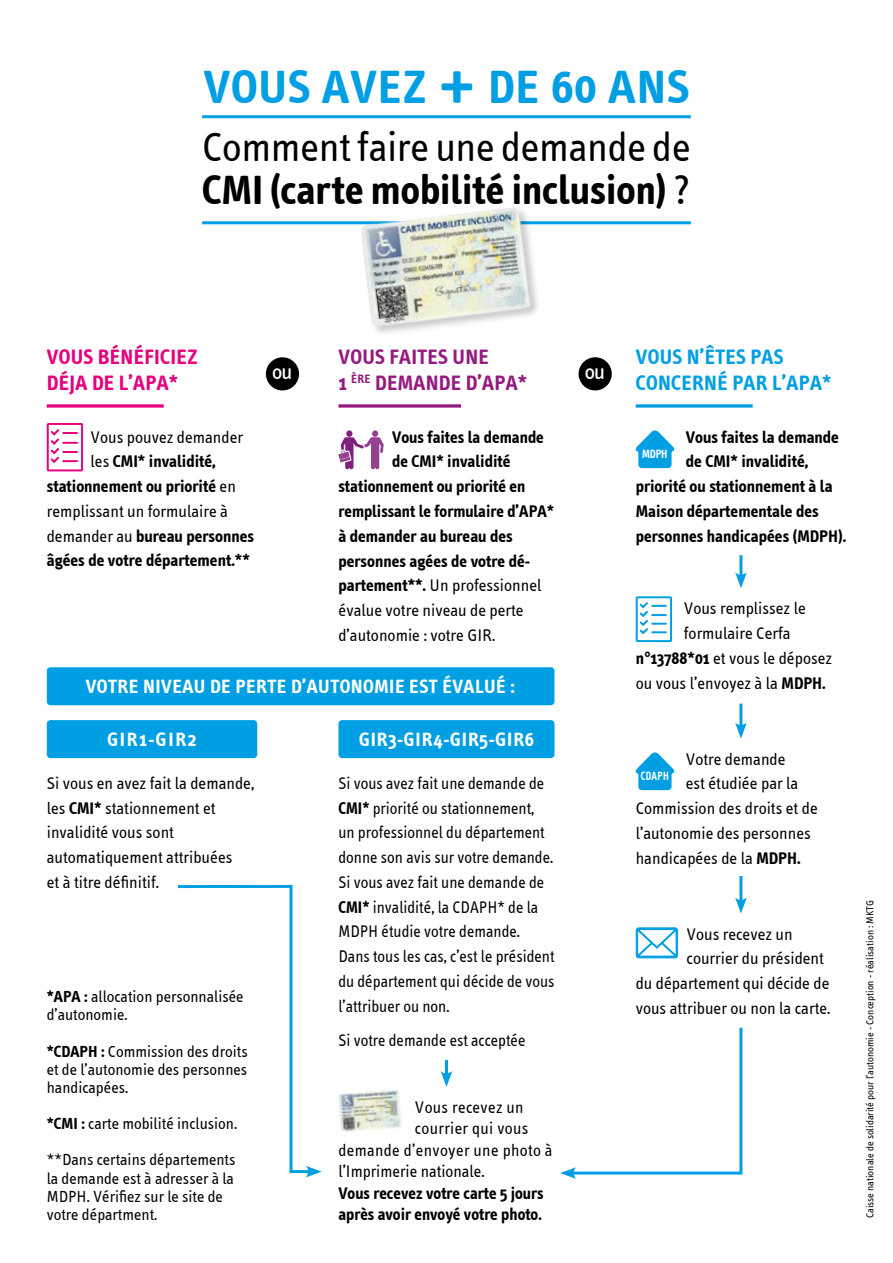
<style>
.page{position:relative;width:893px;height:1263px;background:#fff}
.page>*{position:absolute;margin:0;border:0;box-sizing:border-box;transform-origin:0 0}
.t1{font:700 48px "Info Text";letter-spacing:.02em;color:#009fe3}
.t2{font:700 42px/43.5px "Info Text";color:#000}
.t3{font:22.05px "Info Text";color:#fff}
.t4{font:700 21.45px/26px "Info Text";letter-spacing:.015em;color:#009fe3}
.t5{font:700 21.45px/26px "Info Text";letter-spacing:.015em;color:#951b81}
.t6{font:700 21.45px/26px "Info Text";letter-spacing:.015em;color:#e6007d}
.t7{font:700 19.8px "Info Text";letter-spacing:.025em;color:#fff}
.t8{font:700 19.8px "Info Text";letter-spacing:.045em;color:#fff}
.t9{font:700 19.8px "Info Text";letter-spacing:.085em;color:#fff}
.t10{font:17.4px/24.8px "Info Text";color:#000}
.t11{font:700 17.4px/21.5px "Info Text";color:#000}
.t12{font:17.4px/24.8px "Info Text";color:#000;scale:.95 1}
.t13{font:17.4px "Info Text";letter-spacing:.02em;color:#000}
.t14{font:16.5px/18.1px "Info Text";color:#000}
.t15{font:700 12.3px "Info Text";letter-spacing:.04em;color:#fff;scale:.81 1}
.t16{font:700 12.3px "Info Text";letter-spacing:.04em;color:#fff;scale:.89 1}
.t17{font:10.5px "Info Text";color:#000}
.s1{font-size:72px}
.s2{font-weight:400}
.s3{font-weight:700}
</style>
<div class="page">
<hr style="left:202px;top:115px;width:489px;height:3px;background:#009fe3">
<hr style="left:202px;top:221px;width:489px;height:3px;background:#009fe3">
<svg style="left:636px;top:404px;width:117px;height:4px"></svg>
<svg style="left:47px;top:404px;width:117px;height:4px"></svg>
<svg style="left:338px;top:404px;width:123px;height:4px"></svg>
<div style="left:47px;top:423px;width:36px;height:48px;border:2px solid #e6007d"></div>
<svg style="left:49px;top:427px;width:28px;height:38px"></svg>
<hr style="left:739px;top:555px;width:3px;height:23px;background:#009fe3">
<svg style="left:735px;top:572px;width:12px;height:16px"></svg>
<hr style="left:739px;top:704px;width:3px;height:24px;background:#009fe3">
<svg style="left:735px;top:722px;width:12px;height:17px"></svg>
<hr style="left:739px;top:876px;width:3px;height:27px;background:#009fe3">
<svg style="left:735px;top:897px;width:12px;height:16px"></svg>
<hr style="left:445px;top:1060px;width:3px;height:16px;background:#009fe3">
<svg style="left:441px;top:1071px;width:11px;height:16px"></svg>
<div style="left:266px;top:357px;width:33px;height:33px;background:#000;border-radius:50%"></div>
<div style="left:579px;top:357px;width:33px;height:33px;background:#000;border-radius:50%"></div>
<div style="left:636px;top:596px;width:36px;height:46px;border:2px solid #009fe3"></div>
<svg style="left:638px;top:600px;width:28px;height:36px"></svg>
<svg style="left:635px;top:430px;width:40px;height:39px"></svg>
<svg style="left:635px;top:752px;width:40px;height:39px"></svg>
<svg style="left:635px;top:927px;width:43px;height:32px"></svg>
<div style="left:338px;top:720px;width:216px;height:38px;background:#009fe3;border-radius:4px"></div>
<div style="left:47px;top:720px;width:210px;height:38px;background:#009fe3;border-radius:4px"></div>
<div style="left:47px;top:667px;width:507px;height:38px;background:#009fe3;border-radius:4px"></div>
<svg style="left:560px;top:1027px;width:183px;height:152px"></svg>
<img style="left:339px;top:1090px;width:62px;height:42px">
<svg style="left:177px;top:884px;width:145px;height:293px"></svg>
<div style="left:360px;top:205px;width:182px;height:132px;background:#fff"></div>
<img style="left:355px;top:207px;width:183px;height:124px">
<div style="left:346px;top:430px;width:6px;height:7px;background:#80217d;border-radius:50%"></div>
<svg style="left:338px;top:437px;width:46px;height:32px"></svg>
<div style="left:372px;top:430px;width:6px;height:7px;background:#934290;border-radius:50%"></div>
<h1 class="t1" style="left:204px;top:60px;width:487px">VOUS AVEZ <span class="s1">+</span> DE 60 ANS</h1>
<h2 class="t2" style="left:202px;top:125px;width:490px"><span class="s2">Comment faire une demande de<br></span>CMI (carte mobilité inclusion) <span class="s2">?</span></h2>
<p class="t6" style="left:47px;top:344px;width:152px">VOUS BÉNÉFICIEZ<br>DÉJA DE L’APA*</p>
<p class="t5" style="left:338px;top:344px;width:190px">VOUS FAITES UNE<br>1 <sup>ÈRE</sup> DEMANDE D’APA*</p>
<p class="t10" style="left:91px;top:425px;width:154px">Vous pouvez demander</p>
<p class="t11" style="left:91px;top:451px;width:127px"><span class="s2">les</span> CMI* invalidité,</p>
<p class="t11" style="left:47px;top:476px;width:191px">stationnement ou priorité <span class="s2">en</span></p>
<p class="t10" style="left:47px;top:499px;width:183px">remplissant un formulaire à</p>
<p class="t11" style="left:47px;top:525px;width:209px"><span class="s2">demander au</span> bureau personnes</p>
<p class="t11" style="left:47px;top:550px;width:205px">âgées de votre département.**</p>
<p class="t3" style="left:272px;top:359px;width:22px">ou</p>
<p class="t3" style="left:585px;top:359px;width:22px">ou</p>
<p class="t11" style="left:392px;top:426px;width:153px">Vous faites la demande</p>
<p class="t11" style="left:392px;top:451px;width:120px">de CMI* invalidité</p>
<p class="t11" style="left:338px;top:476px;width:189px">stationnement ou priorité en</p>
<p class="t11" style="left:338px;top:500px;width:217px">remplissant le formulaire d’APA*</p>
<p class="t11" style="left:338px;top:525px;width:176px">à demander au bureau des</p>
<p class="t11" style="left:338px;top:550px;width:193px">personnes agées de votre dé-</p>
<p class="t10" style="left:338px;top:573px;width:205px"><span class="s3">partement**.</span> Un professionnel</p>
<p class="t10" style="left:338px;top:598px;width:187px">évalue votre niveau de perte</p>
<p class="t10" style="left:338px;top:623px;width:158px">d’autonomie : votre GIR.</p>
<p class="t7" style="left:86px;top:675px;width:431px">VOTRE NIVEAU DE PERTE D’AUTONOMIE EST ÉVALUÉ :</p>
<p class="t9" style="left:107px;top:728px;width:90px">GIR1-GIR2</p>
<p class="t8" style="left:359px;top:728px;width:176px">GIR3-GIR4-GIR5-GIR6</p>
<p class="t10" style="left:47px;top:771px;width:209px">Si vous en avez fait la demande, les <span class="s3">CMI*</span> stationnement et invalidité vous sont automatiquement attribuées<br>et à titre définitif.</p>
<p class="t12" style="left:338px;top:771px;width:229px">Si vous avez fait une demande de<br><span class="s3">CMI*</span> priorité ou stationnement, un professionnel du département donne son avis sur votre demande.<br>Si vous avez fait une demande de<br><span class="s3">CMI*</span> invalidité, la CDAPH* de la<br>MDPH étudie votre demande.<br>Dans tous les cas, c’est le président du département qui décide de vous l’attribuer ou non.</p>
<p class="t12" style="left:338px;top:1028px;width:198px">Si votre demande est acceptée</p>
<p class="t14" style="left:47px;top:988px;width:198px"><span class="s3">*APA :</span> allocation personnalisée d’autonomie.</p>
<p class="t14" style="left:47px;top:1042px;width:202px;text-align:justify"><span class="s3">*CDAPH :</span> Commission des droits et de l’autonomie des personnes handicapées.</p>
<p class="t14" style="left:47px;top:1106px;width:192px;line-height:36.3px"><span class="s3">*CMI :</span> carte mobilité inclusion. **Dans certains départements</p>
<p class="t14" style="left:47px;top:1169px;width:189px">la demande est à adresser à la<br>MDPH. Vérifiez sur le site de votre départment.</p>
<p class="t13" style="left:415px;top:1097px;width:110px">Vous recevez un</p>
<p class="t13" style="left:415px;top:1119px;width:115px">courrier qui vous</p>
<p class="t13" style="left:338px;top:1140px;width:215px">demande d’envoyer une photo à</p>
<p class="t10" style="left:338px;top:1159px;width:148px">l’Imprimerie nationale.</p>
<p class="t11" style="left:338px;top:1182px;width:206px">Vous recevez votre carte 5 jours après avoir envoyé votre photo.</p>
<p class="t4" style="left:636px;top:344px;width:197px">VOUS N’ÊTES PAS<br>CONCERNÉ PAR L’APA*</p>
<p class="t11" style="left:686px;top:426px;width:155px">Vous faites la demande</p>
<p class="t11" style="left:686px;top:451px;width:124px">de CMI* invalidité,</p>
<p class="t11" style="left:636px;top:476px;width:198px">priorité ou stationnement à la</p>
<p class="t11" style="left:636px;top:500px;width:185px">Maison départementale des</p>
<p class="t11" style="left:636px;top:525px;width:212px">personnes handicapées (MDPH).</p>
<p class="t16" style="left:642px;top:446px;width:30px">MDPH</p>
<p class="t10" style="left:684px;top:596px;width:124px">Vous remplissez le</p>
<p class="t10" style="left:684px;top:621px;width:108px">formulaire Cerfa</p>
<p class="t10" style="left:636px;top:646px;width:198px"><span class="s3">n°13788*01</span> et vous le déposez</p>
<p class="t10" style="left:636px;top:671px;width:192px">ou vous l’envoyez à la <span class="s3">MDPH.</span></p>
<p class="t10" style="left:686px;top:747px;width:101px">Votre demande</p>
<p class="t10" style="left:686px;top:771px;width:114px">est étudiée par la</p>
<p class="t10" style="left:636px;top:796px;width:184px">Commission des droits et de</p>
<p class="t10" style="left:636px;top:821px;width:177px">l’autonomie des personnes</p>
<p class="t10" style="left:636px;top:846px;width:166px">handicapées de la <span class="s3">MDPH.</span></p>
<p class="t15" style="left:641px;top:768px;width:36px">CDAPH</p>
<p class="t10" style="left:687px;top:922px;width:108px">Vous recevez un</p>
<p class="t10" style="left:687px;top:946px;width:139px">courrier du président</p>
<p class="t10" style="left:636px;top:971px;width:195px">du département qui décide de</p>
<p class="t10" style="left:636px;top:996px;width:196px">vous attribuer ou non la carte.</p>
<p class="t17" style="left:864px;top:1218px;width:319px;rotate:-90deg">Caisse nationale de solidarité pour l’autonomie - Conception - réalisation : MKTG</p>
</div>
